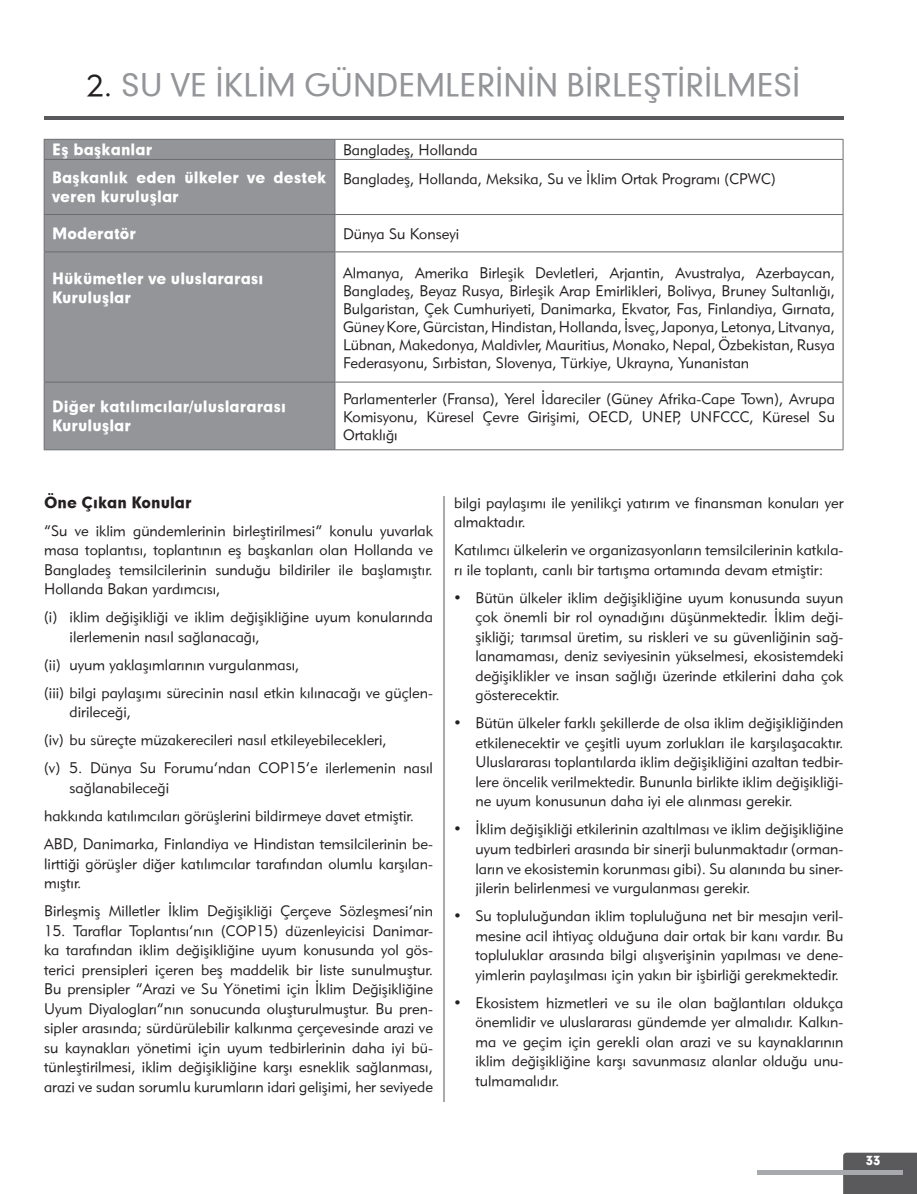
<style>
.page{position:relative;width:917px;height:1194px;background:#fff}
.page>*{position:absolute;margin:0;border:0;box-sizing:border-box;transform-origin:0 0}
.t1{font:30px "Geometric 706 Medium BT";color:#939598}
.t2{font:15px/19.5px "Geometric 415 Lite BT";color:#231f20;text-align:justify}
.t3{font:15px/19.5px "Geometric 706 Black BT";color:#fff}
.t4{font:15px "Geometric 706 Black BT";color:#231f20}
.t5{font:12px "Geometric 706 Black BT";color:#fff}
.s1{font-family:"Geometric 415 Lite BT";color:#231f20}
</style>
<div class="page">
<svg style="left:757px;top:1170px;width:86px;height:3px"></svg>
<hr style="left:443px;top:496px;width:2px;height:605px;background:#a8aaad">
<hr style="left:44px;top:116px;width:799px;height:4px;background:#5a5a5d">
<div style="left:45px;top:140px;width:289px;height:309px;background:#939598"></div>
<hr style="left:44px;top:139px;width:291px;height:1px;background:#6c6d70">
<svg style="left:44px;top:140px;width:1px;height:19px"></svg>
<hr style="left:335px;top:139px;width:508px;height:1px;background:#6c6d70">
<svg style="left:334px;top:140px;width:1px;height:19px"></svg>
<svg style="left:842px;top:140px;width:1px;height:19px"></svg>
<hr style="left:44px;top:159px;width:291px;height:1px;background:#6c6d70">
<hr style="left:44px;top:160px;width:1px;height:54px;background:#6c6d70">
<hr style="left:335px;top:159px;width:508px;height:1px;background:#6c6d70">
<hr style="left:334px;top:160px;width:1px;height:54px;background:#6c6d70">
<hr style="left:842px;top:160px;width:1px;height:54px;background:#6c6d70">
<hr style="left:44px;top:214px;width:291px;height:1px;background:#6c6d70">
<hr style="left:44px;top:215px;width:1px;height:36px;background:#6c6d70">
<hr style="left:335px;top:214px;width:508px;height:1px;background:#6c6d70">
<hr style="left:334px;top:215px;width:1px;height:36px;background:#6c6d70">
<hr style="left:842px;top:215px;width:1px;height:36px;background:#6c6d70">
<hr style="left:44px;top:251px;width:291px;height:1px;background:#6c6d70">
<hr style="left:44px;top:252px;width:1px;height:129px;background:#6c6d70">
<hr style="left:335px;top:251px;width:508px;height:1px;background:#6c6d70">
<hr style="left:334px;top:252px;width:1px;height:129px;background:#6c6d70">
<hr style="left:842px;top:252px;width:1px;height:129px;background:#6c6d70">
<hr style="left:44px;top:381px;width:291px;height:1px;background:#6c6d70">
<hr style="left:44px;top:382px;width:1px;height:67px;background:#6c6d70">
<hr style="left:335px;top:381px;width:508px;height:1px;background:#6c6d70">
<hr style="left:334px;top:382px;width:1px;height:67px;background:#6c6d70">
<hr style="left:842px;top:382px;width:1px;height:67px;background:#6c6d70">
<hr style="left:44px;top:449px;width:291px;height:1px;background:#6c6d70">
<hr style="left:335px;top:449px;width:508px;height:1px;background:#6c6d70">
<svg style="left:843px;top:1152px;width:74px;height:42px;background:#646467"></svg>
<h1 class="t1" style="left:87px;top:65px;width:715px"><span class="s1">2.</span> SU VE İKLİM GÜNDEMLERİNİN BİRLEŞTİRİLMESİ</h1>
<p class="t3" style="left:52px;top:139px;width:101px">Eş başkanlar</p>
<p class="t2" style="left:343px;top:140px;width:136px">Bangladeş, Hollanda</p>
<p class="t3" style="left:52px;top:167px;width:276px">Başkanlık eden ülkeler ve destek veren kuruluşlar</p>
<p class="t2" style="left:343px;top:168px;width:434px">Bangladeş, Hollanda, Meksika, Su ve İklim Ortak Programı (CPWC)</p>
<p class="t3" style="left:52px;top:223px;width:85px">Moderatör</p>
<p class="t2" style="left:343px;top:224px;width:118px">Dünya Su Konseyi</p>
<p class="t3" style="left:52px;top:267px;width:213px">Hükümetler ve uluslararası<br>Kuruluşlar</p>
<p class="t2" style="left:343px;top:263px;width:493px;line-height:18px">Almanya, Amerika Birleşik Devletleri, Arjantin, Avustralya, Azerbaycan, Bangladeş, Beyaz Rusya, Birleşik Arap Emirlikleri, Bolivya, Bruney Sultanlığı, Bulgaristan, Çek Cumhuriyeti, Danimarka, Ekvator, Fas, Finlandiya, Gırnata, Güney Kore, Gürcistan, Hindistan, Hollanda, İsveç, Japonya, Letonya, Litvanya, Lübnan, Makedonya, Maldivler, Mauritius, Monako, Nepal, Özbekistan, Rusya Federasyonu, Sırbistan, Slovenya, Türkiye, Ukrayna, Yunanistan</p>
<p class="t3" style="left:52px;top:396px;width:235px">Diğer katılımcılar/uluslararası<br>Kuruluşlar</p>
<p class="t2" style="left:343px;top:389px;width:493px;line-height:18px">Parlamenterler (Fransa), Yerel İdareciler (Güney Afrika-Cape Town), Avrupa Komisyonu, Küresel Çevre Girişimi, OECD, UNEP, UNFCCC, Küresel Su Ortaklığı</p>
<p class="t4" style="left:44px;top:491px;width:149px">Öne Çıkan Konular</p>
<p class="t2" style="left:44px;top:520px;width:390px">“Su ve iklim gündemlerinin birleştirilmesi” konulu yuvarlak masa toplantısı, toplantının eş başkanları olan Hollanda ve Bangladeş temsilcilerinin sunduğu bildiriler ile başlamıştır.<br>Hollanda Bakan yardımcısı,</p>
<p class="t2" style="left:70px;top:607px;width:365px;text-indent:-26px">(i) iklim değişikliği ve iklim değişikliğine uyum konularında ilerlemenin nasıl sağlanacağı,</p>
<p class="t2" style="left:44px;top:650px;width:390px;line-height:28px">(ii) uyum yaklaşımlarının vurgulanması,<br>(iii) bilgi paylaşımı sürecinin nasıl etkin kılınacağı ve güçlen-</p>
<p class="t2" style="left:44px;top:697px;width:390px;line-height:28px;text-align:left;text-indent:26px">dirileceği,<br>(iv) bu süreçte müzakerecileri nasıl etkileyebilecekleri,<br>(v) 5. Dünya Su Forumu’ndan COP15’e ilerlemenin nasıl</p>
<p class="t2" style="left:44px;top:773px;width:390px;line-height:28px;text-align:left;text-indent:26px">sağlanabileceği<br>hakkında katılımcıları görüşlerini bildirmeye davet etmiştir.<br>ABD, Danimarka, Finlandiya ve Hindistan temsilcilerinin be-</p>
<p class="t2" style="left:44px;top:853px;width:390px">lirttiği görüşler diğer katılımcılar tarafından olumlu karşılan&shy;mıştır.</p>
<p class="t2" style="left:44px;top:900px;width:390px">Birleşmiş Milletler İklim Değişikliği Çerçeve Sözleşmesi’nin</p>
<p class="t2" style="left:44px;top:920px;width:390px">15. Taraflar Toplantısı’nın (COP15) düzenleyicisi Danimar&shy;ka tarafından iklim değişikliğine uyum konusunda yol gös&shy;terici prensipleri içeren beş maddelik bir liste sunulmuştur.<br>Bu prensipler “Arazi ve Su Yönetimi için İklim Değişikliğine Uyum Diyalogları”nın sonucunda oluşturulmuştur. Bu pren&shy;sipler arasında; sürdürülebilir kalkınma çerçevesinde arazi ve su kaynakları yönetimi için uyum tedbirlerinin daha iyi bü&shy;tünleştirilmesi, iklim değişikliğine karşı esneklik sağlanması, arazi ve sudan sorumlu kurumların idari gelişimi, her seviyede</p>
<p class="t2" style="left:454px;top:492px;width:391px">bilgi paylaşımı ile yenilikçi yatırım ve finansman konuları yer almaktadır.</p>
<p class="t2" style="left:454px;top:540px;width:391px">Katılımcı ülkelerin ve organizasyonların temsilcilerinin katkıla&shy;rı ile toplantı, canlı bir tartışma ortamında devam etmiştir:</p>
<p class="t2" style="left:475px;top:587px;width:369px;text-indent:-21px">• Bütün ülkeler iklim değişikliğine uyum konusunda suyun çok önemli bir rol oynadığını düşünmektedir. İklim deği&shy;şikliği; tarımsal üretim, su riskleri ve su güvenliğinin sağ&shy;lanamaması, deniz seviyesinin yükselmesi, ekosistemdeki değişiklikler ve insan sağlığı üzerinde etkilerini daha çok gösterecektir.</p>
<p class="t2" style="left:475px;top:713px;width:369px;text-indent:-21px">• Bütün ülkeler farklı şekillerde de olsa iklim değişikliğinden etkilenecektir ve çeşitli uyum zorlukları ile karşılaşacaktır.<br>Uluslararası toplantılarda iklim değişikliğini azaltan tedbir&shy;lere öncelik verilmektedir. Bununla birlikte iklim değişikliği&shy;ne uyum konusunun daha iyi ele alınması gerekir.</p>
<p class="t2" style="left:475px;top:819px;width:369px;text-indent:-21px">• İklim değişikliği etkilerinin azaltılması ve iklim değişikliğine uyum tedbirleri arasında bir sinerji bulunmaktadır (orman&shy;ların ve ekosistemin korunması gibi). Su alanında bu siner&shy;jilerin belirlenmesi ve vurgulanması gerekir.</p>
<p class="t2" style="left:475px;top:905px;width:369px;text-indent:-21px">• Su topluluğundan iklim topluluğuna net bir mesajın veril&shy;mesine acil ihtiyaç olduğuna dair ortak bir kanı vardır. Bu topluluklar arasında bilgi alışverişinin yapılması ve dene&shy;yimlerin paylaşılması için yakın bir işbirliği gerekmektedir.</p>
<p class="t2" style="left:475px;top:992px;width:369px;text-indent:-21px">• Ekosistem hizmetleri ve su ile olan bağlantıları oldukça önemlidir ve uluslararası gündemde yer almalıdır. Kalkın&shy;ma ve geçim için gerekli olan arazi ve su kaynaklarının iklim değişikliğine karşı savunmasız alanlar olduğu unu&shy;tulmamalıdır.</p>
<p class="t5" style="left:866px;top:1152px;width:16px">33</p>
</div>
